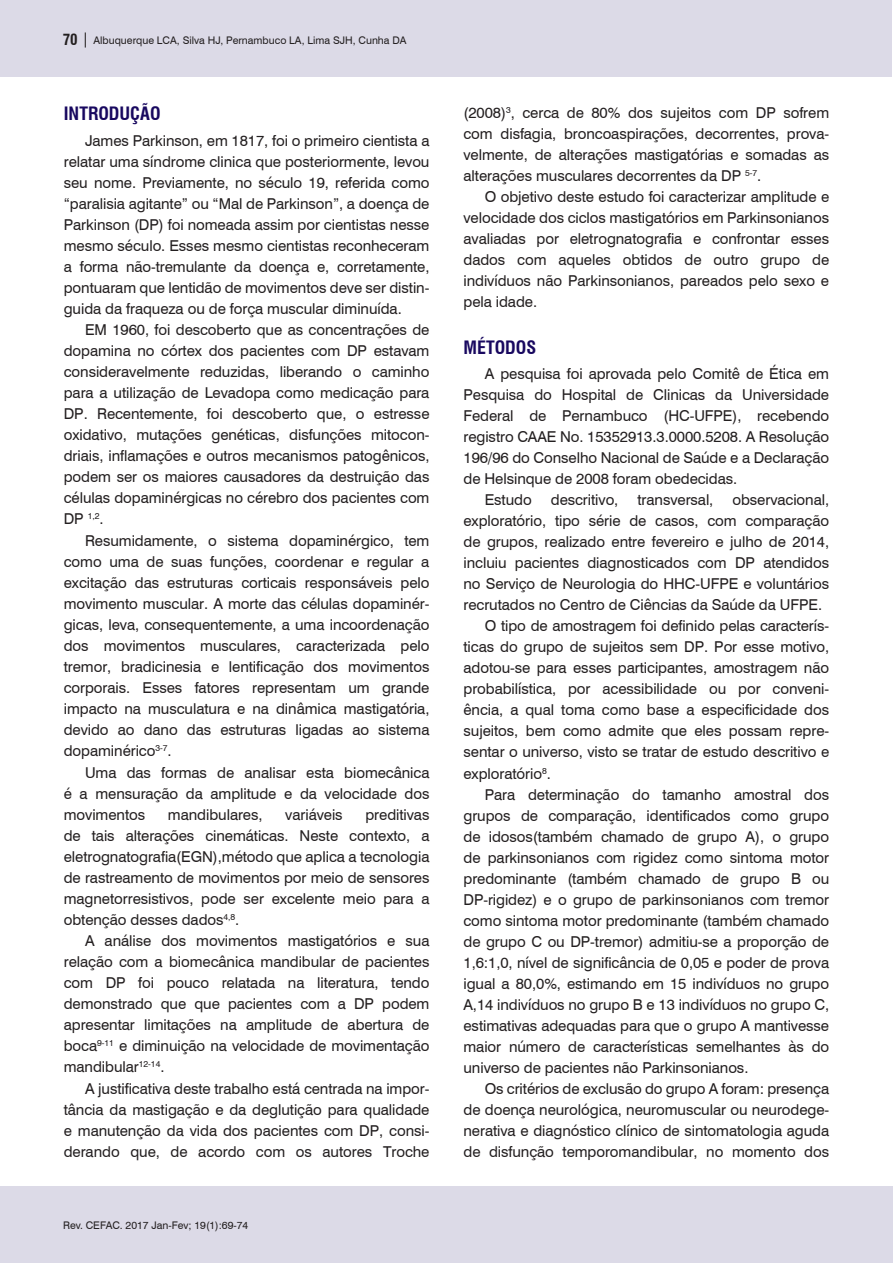
<style>
.page{position:relative;width:893px;height:1263px;background:#fff}
.page>*{position:absolute;margin:0;border:0;box-sizing:border-box;transform-origin:0 0}
.Nivel_1{font:700 condensed 18px "Swiss 721 BT";color:#18085f}
.Corpo_do_texto{font:15px/21px "Swiss 721 BT";letter-spacing:-.005em;color:#231f20;text-align:justify}
.Cabeço_autor_esquer{font:10.5px "Swiss 721 BT";color:#231f20}
.Legenda_b_esquerdo{font:10.5px "Swiss 721 BT";color:#231f20}
.s1{font-weight:700;font-stretch:condensed;font-size:15px}
.s2{font-size:15px}
</style>
<div class="page">
<div style="left:0;top:1186px;width:892px;height:77px;background:#dcdae7"></div>
<div style="left:0;top:0;width:892px;height:77px;background:#dcdae7"></div>
<p class="Cabeço_autor_esquer" style="left:63px;top:33px;width:345px"><span class="s1">70</span> <span class="s2">|</span> Albuquerque LCA, Silva HJ, Pernambuco LA, Lima SJH, Cunha DA</p>
<p class="Nivel_1" style="left:64px;top:103px;width:98px">INTRODUÇÃO</p>
<p class="Corpo_do_texto" style="left:64px;top:129px;width:367px;text-indent:21px">James Parkinson, em 1817, foi o primeiro cientista a relatar uma síndrome clinica que posteriormente, levou seu nome. Previamente, no século 19, referida como “paralisia agitante” ou “Mal de Parkinson”, a doença de Parkinson (DP) foi nomeada assim por cientistas nesse mesmo século. Esses mesmo cientistas reconheceram a forma não-tremulante da doença e, corretamente, pontuaram que lentidão de movimentos deve ser distin&shy;guida da fraqueza ou de força muscular diminuída.</p>
<p class="Corpo_do_texto" style="left:64px;top:319px;width:367px;text-indent:21px">EM 1960, foi descoberto que as concentrações de dopamina no córtex dos pacientes com DP estavam consideravelmente reduzidas, liberando o caminho para a utilização de Levadopa como medicação para DP. Recentemente, foi descoberto que, o estresse oxidativo, mutações genéticas, disfunções mitocon&shy;driais, inflamações e outros mecanismos patogênicos, podem ser os maiores causadores da destruição das células dopaminérgicas no cérebro dos pacientes com DP <sup>1,2</sup>.</p>
<p class="Corpo_do_texto" style="left:64px;top:529px;width:367px;text-indent:21px">Resumidamente, o sistema dopaminérgico, tem como uma de suas funções, coordenar e regular a excitação das estruturas corticais responsáveis pelo movimento muscular. A morte das células dopaminér&shy;gicas, leva, consequentemente, a uma incoordenação dos movimentos musculares, caracterizada pelo tremor, bradicinesia e lentificação dos movimentos corporais. Esses fatores representam um grande impacto na musculatura e na dinâmica mastigatória, devido ao dano das estruturas ligadas ao sistema dopaminérico<sup>3-7</sup>.</p>
<p class="Corpo_do_texto" style="left:64px;top:761px;width:367px;text-indent:21px">Uma das formas de analisar esta biomecânica é a mensuração da amplitude e da velocidade dos movimentos</p>
<p class="Corpo_do_texto" style="left:168px;top:803px;width:96px">mandibulares,</p>
<p class="Corpo_do_texto" style="left:285px;top:803px;width:59px">variáveis</p>
<p class="Corpo_do_texto" style="left:64px;top:803px;width:367px;text-indent:302px">preditivas de tais alterações cinemáticas. Neste contexto, a eletrognatografia(EGN),método que aplica a tecnologia de rastreamento de movimentos por meio de sensores magnetorresistivos, pode ser excelente meio para a obtenção desses dados<sup>4,8</sup>.</p>
<p class="Corpo_do_texto" style="left:64px;top:930px;width:367px;text-indent:21px">A análise dos movimentos mastigatórios e sua relação com a biomecânica mandibular de pacientes com DP foi pouco relatada na literatura, tendo demonstrado que que pacientes com a DP podem apresentar limitações na amplitude de abertura de boca<sup>9-11</sup> e diminuição na velocidade de movimentação mandibular<sup>12-14</sup>.</p>
<p class="Corpo_do_texto" style="left:64px;top:1077px;width:367px;text-indent:21px">A justificativa deste trabalho está centrada na impor&shy;tância da mastigação e da deglutição para qualidade e manutenção da vida dos pacientes com DP, consi&shy;derando que, de acordo com os autores Troche</p>
<p class="Legenda_b_esquerdo" style="left:63px;top:1218px;width:187px">Rev. CEFAC. 2017 Jan-Fev; 19(1):69-74</p>
<p class="Corpo_do_texto" style="left:463px;top:101px;width:367px">(2008)<sup>3</sup>, cerca de 80% dos sujeitos com DP sofrem com disfagia, broncoaspirações, decorrentes, prova&shy;velmente, de alterações mastigatórias e somadas as alterações musculares decorrentes da DP <sup>5-7</sup>.</p>
<p class="Corpo_do_texto" style="left:463px;top:185px;width:367px;text-indent:21px">O objetivo deste estudo foi caracterizar amplitude e velocidade dos ciclos mastigatórios em Parkinsonianos avaliadas por eletrognatografia e confrontar esses dados com aqueles obtidos de outro grupo de indivíduos não Parkinsonianos, pareados pelo sexo e pela idade.</p>
<p class="Nivel_1" style="left:463px;top:337px;width:74px">MÉTODOS</p>
<p class="Corpo_do_texto" style="left:463px;top:363px;width:367px;text-indent:21px">A pesquisa foi aprovada pelo Comitê de Ética em Pesquisa do Hospital de Clinicas da Universidade Federal de Pernambuco (HC-UFPE), recebendo registro CAAE No. 15352913.3.0000.5208. A Resolução 196/96 do Conselho Nacional de Saúde e a Declaração de Helsinque de 2008 foram obedecidas.</p>
<p class="Corpo_do_texto" style="left:485px;top:489px;width:49px">Estudo</p>
<p class="Corpo_do_texto" style="left:551px;top:489px;width:69px">descritivo,</p>
<p class="Corpo_do_texto" style="left:637px;top:489px;width:77px">transversal,</p>
<p class="Corpo_do_texto" style="left:463px;top:489px;width:367px;text-indent:269px">observacional, exploratório, tipo série de casos, com comparação de grupos, realizado entre fevereiro e julho de 2014, incluiu pacientes diagnosticados com DP atendidos no Serviço de Neurologia do HHC-UFPE e voluntários recrutados no Centro de Ciências da Saúde da UFPE.</p>
<p class="Corpo_do_texto" style="left:463px;top:615px;width:367px;text-indent:21px">O tipo de amostragem foi definido pelas caracterís&shy;ticas do grupo de sujeitos sem DP. Por esse motivo, adotou-se para esses participantes, amostragem não probabilística, por acessibilidade ou por conveni&shy;ência, a qual toma como base a especificidade dos sujeitos, bem como admite que eles possam repre&shy;sentar o universo, visto se tratar de estudo descritivo e exploratório<sup>8</sup>.</p>
<p class="Corpo_do_texto" style="left:463px;top:783px;width:367px;text-indent:21px">Para determinação do tamanho amostral dos grupos de comparação, identificados como grupo de idosos(também chamado de grupo A), o grupo de parkinsonianos com rigidez como sintoma motor predominante (também chamado de grupo B ou DP-rigidez) e o grupo de parkinsonianos com tremor como sintoma motor predominante (também chamado de grupo C ou DP-tremor) admitiu-se a proporção de 1,6:1,0, nível de significância de 0,05 e poder de prova igual a 80,0%, estimando em 15 indivíduos no grupo A,14 indivíduos no grupo B e 13 indivíduos no grupo C, estimativas adequadas para que o grupo A mantivesse maior número de características semelhantes às do universo de pacientes não Parkinsonianos.</p>
<p class="Corpo_do_texto" style="left:463px;top:1077px;width:367px;text-indent:21px">Os critérios de exclusão do grupo A foram: presença de doença neurológica, neuromuscular ou neurodege&shy;nerativa e diagnóstico clínico de sintomatologia aguda de disfunção temporomandibular, no momento dos</p>
</div>
